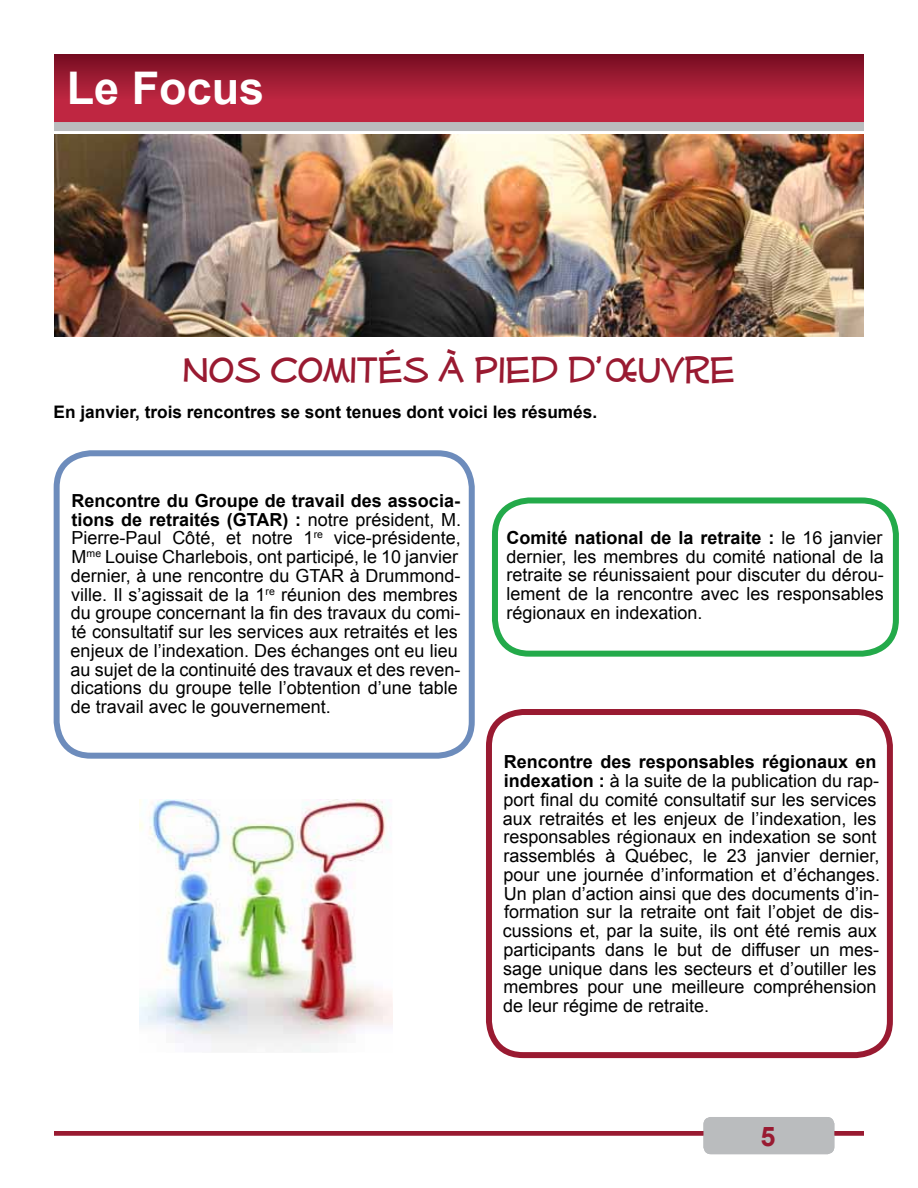
<style>
.page{position:relative;width:918px;height:1188px;background:#fff}
.page>*{position:absolute;margin:0;border:0;box-sizing:border-box;transform-origin:0 0}
.t1{font:45px "Mufferaw";color:#991a31}
.t2{font:700 45px "Arial";color:#fff}
.t3{font:700 27px "Arial";color:#991a31}
.t4{font:18px/18.8px "Arial";color:#000}
.t5{font:700 17.25px "Arial";color:#000}
.s1{font-weight:700}
</style>
<div class="page">
<img style="left:54px;top:134px;width:810px;height:203px">
<svg style="left:54px;top:54px;width:810px;height:68px;background:#a51d36"></svg>
<div style="left:54px;top:122px;width:810px;height:9px;background:#babcbe"></div>
<div style="left:54px;top:1131px;width:810px;height:5px;background:#991a31"></div>
<div style="left:703px;top:1117px;width:131px;height:37px;background:#babcbe;border-radius:7px"></div>
<div style="left:54px;top:450px;width:421px;height:309px;border:6px solid #6d8cbc;border-radius:34px"></div>
<div style="left:492px;top:497px;width:407px;height:160px;border:6px solid #23aa4a;border-radius:34px"></div>
<div style="left:486px;top:709px;width:407px;height:349px;border:6px solid #991a31;border-radius:34px"></div>
<img style="left:139px;top:799px;width:253px;height:253px">
<h1 class="t2" style="left:67px;top:59px;width:199px">Le Focus</h1>
<h1 class="t1" style="left:183px;top:348px;width:554px">Nos comités à pied d’Œuvre</h1>
<p class="t5" style="left:54px;top:401px;width:545px">En janvier, trois rencontres se sont tenues dont voici les résumés.</p>
<p class="t4" style="left:71px;top:491px;width:392px"><span class="s1">Rencontre du Groupe de travail des associa&shy;tions de retraités (GTAR) :</span> notre président, M.<br>Pierre-Paul Côté, et notre 1<sup>re</sup> vice-présidente, M<sup>me</sup> Louise Charlebois, ont participé, le 10 janvier dernier, à une rencontre du GTAR à Drummond&shy;ville. Il s’agissait de la 1<sup>re</sup> réunion des membres du groupe concernant la fin des travaux du comi&shy;té consultatif sur les services aux retraités et les enjeux de l’indexation. Des échanges ont eu lieu au sujet de la continuité des travaux et des reven&shy;dications du groupe telle l’obtention d’une table de travail avec le gouvernement.</p>
<p class="t4" style="left:506px;top:528px;width:379px;text-align:justify"><span class="s1">Comité national de la retraite :</span> le 16 janvier dernier, les membres du comité national de la retraite se réunissaient pour discuter du dérou&shy;lement de la rencontre avec les responsables régionaux en indexation.</p>
<p class="t4" style="left:503px;top:753px;width:379px"><span class="s1">Rencontre des responsables régionaux en indexation :</span> à la suite de la publication du rap&shy;port final du comité consultatif sur les services aux retraités et les enjeux de l’indexation, les responsables régionaux en indexation se sont rassemblés à Québec, le 23 janvier dernier, pour une journée d’information et d’échanges.<br>Un plan d’action ainsi que des documents d’in&shy;formation sur la retraite ont fait l’objet de dis&shy;cussions et, par la suite, ils ont été remis aux participants dans le but de diffuser un mes&shy;sage unique dans les secteurs et d’outiller les membres pour une meilleure compréhension de leur régime de retraite.</p>
<h2 class="t3" style="left:760px;top:1119px;width:17px">5</h2>
</div>
